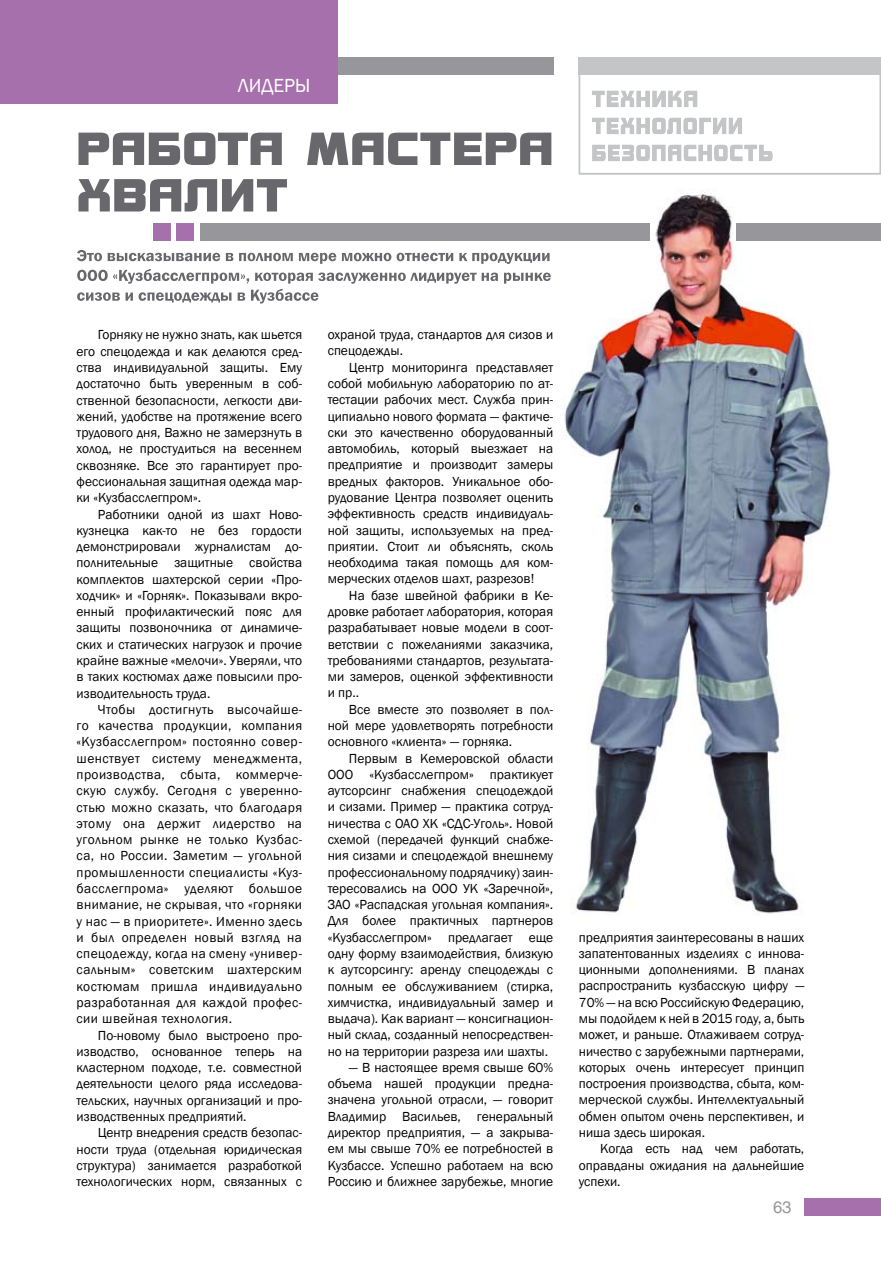
<style>
.page{position:relative;width:881px;height:1263px;background:#fff}
.page>*{position:absolute;margin:0;border:0;box-sizing:border-box;transform-origin:0 0}
.t1{font:19.5px "Franklin Gothic";color:#fff}
.t2{font:16.5px "Helios";color:#97979b}
.t3{font:13.5px/16.4px "Franklin Gothic";color:#000;text-align:justify}
</style>
<div class="page">
<div style="left:578px;top:57px;width:302px;height:117px;border:2px solid #c3c5c7"></div>
<div style="left:329px;top:58px;width:224px;height:17px;background:#97979b"></div>
<div style="left:578px;top:58px;width:302px;height:17px;background:#c3c5c7"></div>
<div style="left:804px;top:1198px;width:76px;height:17px;background:#a670ad"></div>
<svg style="left:592px;top:145px;width:180px;height:16px"></svg>
<svg style="left:592px;top:118px;width:149px;height:16px"></svg>
<svg style="left:592px;top:91px;width:105px;height:16px"></svg>
<img style="left:553px;top:192px;width:282px;height:722px">
<svg style="left:77px;top:250px;width:473px;height:53px"></svg>
<svg style="left:78px;top:179px;width:209px;height:32px"></svg>
<svg style="left:78px;top:133px;width:473px;height:32px"></svg>
<div style="left:0;top:0;width:337px;height:103px;background:#a670ad"></div>
<div style="left:200px;top:224px;width:449px;height:17px;background:#97979b"></div>
<div style="left:736px;top:224px;width:144px;height:17px;background:#97979b"></div>
<div style="left:176px;top:224px;width:17px;height:17px;background:#a670ad"></div>
<div style="left:153px;top:224px;width:17px;height:17px;background:#a670ad"></div>
<h1 class="t1" style="left:238px;top:73px;width:23px">Лидер</h1>
<h1 class="t1" style="left:295px;top:73px;width:17px">ы</h1>
<p class="t3" style="left:77px;top:327px;width:227px;text-indent:21px">Горняку не нужно знать, как шьется его спецодежда и как делаются сред&shy;ства индивидуальной защиты. Ему достаточно быть уверенным в соб&shy;ственной безопасности, легкости дви&shy;жений, удобстве на протяжение всего трудового дня, Важно не замерзнуть в холод, не простудиться на весеннем сквозняке. Все это гарантирует про&shy;фессиональная защитная одежда мар&shy;ки «Кузбасслегпром».</p>
<p class="t3" style="left:77px;top:506px;width:227px;text-indent:21px">Работники одной из шахт Ново&shy;кузнецка как-то не без гордости демонстрировали журналистам до&shy;полнительные защитные свойства комплектов шахтерской серии «Про&shy;ходчик» и «Горняк». Показывали вкро&shy;енный профилактический пояс для защиты позвоночника от динамиче&shy;ских и статических нагрузок и прочие крайне важные «мелочи». Уверяли, что в таких костюмах даже повысили про&shy;изводительность труда.</p>
<p class="t3" style="left:77px;top:701px;width:227px;text-indent:21px">Чтобы достигнуть высочайше&shy;го качества продукции, компания «Кузбасслегпром» постоянно совер&shy;шенствует систему менеджмента, производства, сбыта, коммерче&shy;скую службу. Сегодня с уверенно&shy;стью можно сказать, что благодаря этому она держит лидерство на угольном рынке не только Кузбас&shy;са, но России. Заметим — угольной промышленности специалисты «Куз&shy;басслегпрома» уделяют большое внимание, не скрывая, что «горняки у нас — в приоритете». Именно здесь и был определен новый взгляд на спецодежду, когда на смену «универ&shy;сальным» советским шахтерским костюмам пришла индивидуально разработанная для каждой профес&shy;сии швейная технология.</p>
<p class="t3" style="left:77px;top:1027px;width:227px;text-indent:21px">По-новому было выстроено про&shy;изводство, основанное теперь на кластерном подходе, т.е. совместной деятельности целого ряда исследова&shy;тельских, научных организаций и про&shy;изводственных предприятий.</p>
<p class="t3" style="left:77px;top:1125px;width:227px;text-indent:21px">Центр внедрения средств безопас&shy;ности труда (отдельная юридическая структура) занимается разработкой технологических норм, связанных с</p>
<p class="t3" style="left:327px;top:327px;width:227px">охраной труда, стандартов для сизов и спецодежды.</p>
<p class="t3" style="left:327px;top:359px;width:227px;text-indent:21px">Центр мониторинга представляет собой мобильную лабораторию по ат&shy;тестации рабочих мест. Служба прин&shy;ципиально нового формата — фактиче&shy;ски это качественно оборудованный автомобиль, который выезжает на предприятие и производит замеры вредных факторов. Уникальное обо&shy;рудование Центра позволяет оценить эффективность средств индивидуаль&shy;ной защиты, используемых на пред&shy;приятии. Стоит ли объяснять, сколь необходима такая помощь для ком&shy;мерческих отделов шахт, разрезов!</p>
<p class="t3" style="left:327px;top:587px;width:227px;text-indent:21px">На базе швейной фабрики в Ке&shy;дровке работает лаборатория, которая разрабатывает новые модели в соот&shy;ветствии с пожеланиями заказчика, требованиями стандартов, результата&shy;ми замеров, оценкой эффективности и пр..</p>
<p class="t3" style="left:327px;top:701px;width:227px;text-indent:21px">Все вместе это позволяет в пол&shy;ной мере удовлетворять потребности основного «клиента» — горняка.</p>
<p class="t3" style="left:327px;top:750px;width:227px;text-indent:21px">Первым в Кемеровской области ООО «Кузбасслегпром» практикует аутсорсинг снабжения спецодеждой и сизами. Пример — практика сотруд&shy;ничества с ОАО ХК «СДС-Уголь». Новой схемой (передачей функций снабже&shy;ния сизами и спецодеждой внешнему профессиональному подрядчику) заин&shy;тересовались на ООО УК «Заречной», ЗАО «Распадская угольная компания».<br>Для более практичных партнеров «Кузбасслегпром» предлагает еще одну форму взаимодействия, близкую к аутсорсингу: аренду спецодежды с полным ее обслуживанием (стирка, химчистка, индивидуальный замер и выдача). Как вариант — консигнацион&shy;ный склад, созданный непосредствен&shy;но на территории разреза или шахты.</p>
<p class="t3" style="left:327px;top:1059px;width:227px;text-indent:21px">— В настоящее время свыше 60% объема нашей продукции предна&shy;значена угольной отрасли, — говорит Владимир Васильев, генеральный директор предприятия, — а закрыва&shy;ем мы свыше 70% ее потребностей в Кузбассе. Успешно работаем на всю Россию и ближнее зарубежье, многие</p>
<p class="t3" style="left:578px;top:929px;width:227px">предприятия заинтересованы в наших запатентованных изделиях с иннова&shy;ционными дополнениями. В планах распространить кузбасскую цифру — 70% — на всю Российскую Федерацию, мы подойдем к ней в 2015 году, а, быть может, и раньше. Отлаживаем сотруд&shy;ничество с зарубежными партнерами, которых очень интересует принцип построения производства, сбыта, ком&shy;мерческой службы. Интеллектуальный обмен опытом очень перспективен, и ниша здесь широкая.</p>
<p class="t3" style="left:578px;top:1141px;width:227px;text-indent:21px">Когда есть над чем работать, оправданы ожидания на дальнейшие успехи.</p>
<p class="t2" style="left:772px;top:1197px;width:20px">63</p>
</div>
